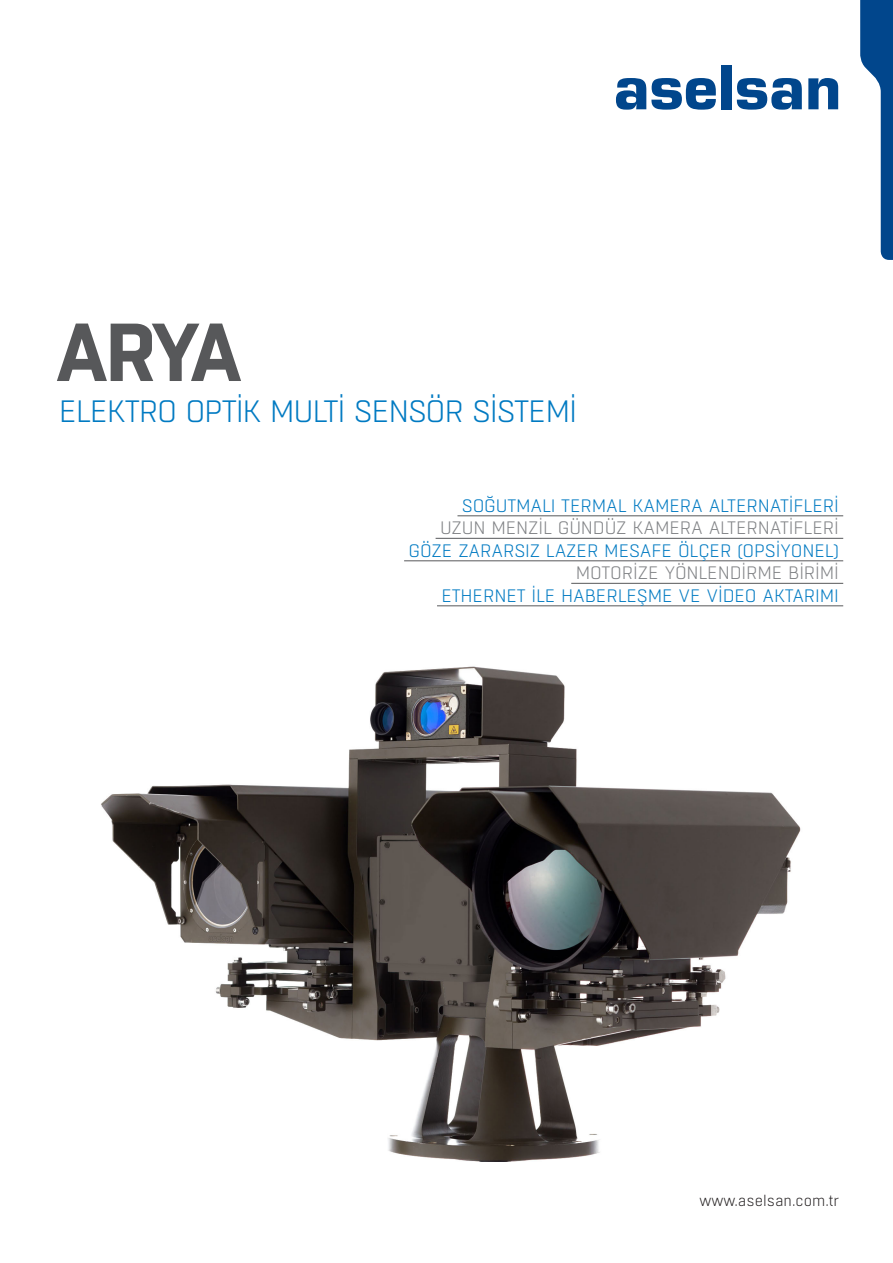
<style>
.page{position:relative;width:893px;height:1263px;background:#fff}
.page>*{position:absolute;margin:0;border:0;box-sizing:border-box;transform-origin:0 0}
.t1{font:700 81.9px "Boxed";color:#57585a}
.t2{font:300 30.9px "Boxed";letter-spacing:-.04em;color:#007ac2}
.t3{font:300 18px "Boxed";letter-spacing:-.01em;color:#007ac2}
.t4{font:300 18px "Boxed";letter-spacing:-.01em;color:#808285}
.t5{font:300 15px "Boxed";color:#231f20}
</style>
<div class="page">
<svg style="left:616px;top:78px;width:100px;height:32px"></svg>
<div style="left:721px;top:65px;width:10px;height:44px;background:#01468c"></div>
<svg style="left:737px;top:78px;width:65px;height:32px"></svg>
<svg style="left:808px;top:78px;width:30px;height:31px"></svg>
<svg style="left:860px;top:0;width:33px;height:260px"></svg>
<img style="left:101px;top:666px;width:700px;height:495px">
<hr style="left:457px;top:515px;width:386px;height:1px;background:#57585a">
<hr style="left:436px;top:538px;width:407px;height:1px;background:#57585a">
<hr style="left:404px;top:560px;width:439px;height:1px;background:#57585a">
<hr style="left:571px;top:583px;width:272px;height:1px;background:#57585a">
<hr style="left:437px;top:605px;width:406px;height:1px;background:#57585a">
<p class="t1" style="left:55px;top:297px;width:190px">ARYA</p>
<p class="t2" style="left:59px;top:392px;width:520px">ELEKTRO OPTİK MULTİ SENSÖR SİSTEMİ</p>
<p class="t3" style="left:462px;top:494px;width:379px">SOĞUTMALI TERMAL KAMERA ALTERNATİFLERİ</p>
<p class="t4" style="left:440px;top:517px;width:400px">UZUN MENZİL GÜNDÜZ KAMERA ALTERNATİFLERİ</p>
<p class="t3" style="left:409px;top:539px;width:432px">GÖZE ZARARSIZ LAZER MESAFE ÖLÇER (OPSİYONEL)</p>
<p class="t4" style="left:576px;top:562px;width:265px">MOTORİZE YÖNLENDİRME BİRİMİ</p>
<p class="t3" style="left:441px;top:584px;width:399px">ETHERNET İLE HABERLEŞME VE VİDEO AKTARIMI</p>
<p class="t5" style="left:700px;top:1191px;width:141px">www.aselsan.com.tr</p>
</div>
